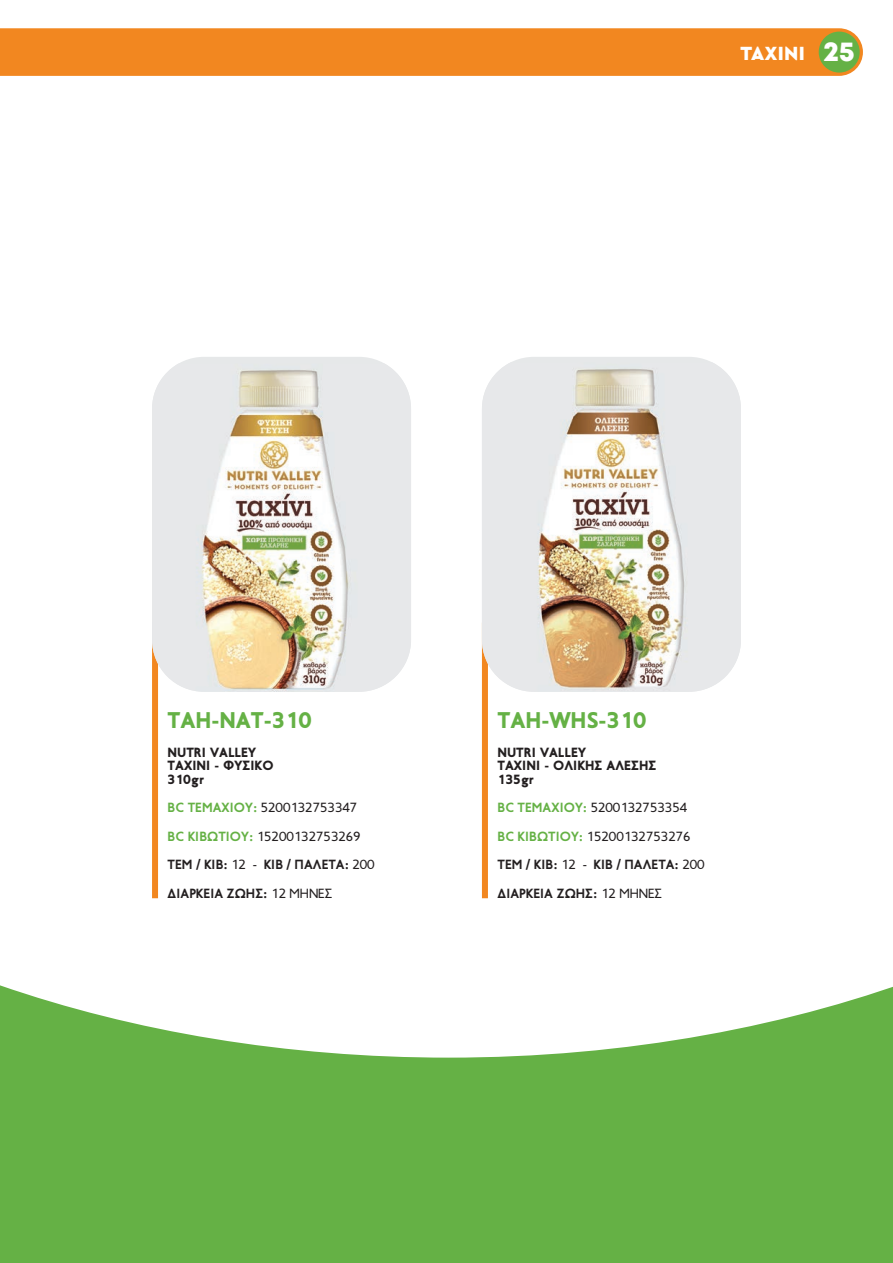
<style>
.page{position:relative;width:893px;height:1263px;background:#fff}
.page>*{position:absolute;margin:0;border:0;box-sizing:border-box;transform-origin:0 0}
.t1{font:27.6px "Mont Heavy DEMO";color:#fff}
.t2{font:900 22.95px "PF Transport";color:#65b145}
.t3{font:900 19.95px "Cera GR";letter-spacing:.02em;color:#fff}
.t4{font:13.5px "PF Transport";color:#231f20}
.t5{font:700 13.5px "PF Transport";color:#231f20}
.t6{font:900 13.5px "PF Transport";color:#231f20}
.s1{font-weight:700;color:#65b145}
.s2{font-weight:400}
</style>
<div class="page">
<div style="left:152px;top:622px;width:6px;height:276px;background:#f28720"></div>
<div style="left:482px;top:622px;width:6px;height:276px;background:#f28720"></div>
<div style="left:0;top:28px;width:863px;height:48px;background:#f28720"></div>
<div style="left:819px;top:32px;width:41px;height:41px;background:#65b145;border-radius:50%"></div>
<img style="left:152px;top:364px;width:259px;height:328px">
<svg style="left:0;top:985px;width:893px;height:278px;fill:#65b145"></svg>
<img style="left:482px;top:362px;width:259px;height:330px">
<p class="t3" style="left:741px;top:42px;width:66px">TAXINI</p>
<p class="t1" style="left:824px;top:36px;width:33px">25</p>
<p class="t2" style="left:168px;top:707px;width:146px">TAH-NAT-310</p>
<p class="t6" style="left:168px;top:744px;width:90px">NUTRI VALLEY</p>
<p class="t6" style="left:168px;top:758px;width:107px">TAXINI - ΦΥΣΙΚΟ</p>
<p class="t6" style="left:168px;top:771px;width:38px">310gr</p>
<p class="t4" style="left:168px;top:800px;width:191px"><span class="s1">ΒC ΤΕΜΑΧΙΟΥ:</span> 5200132753347</p>
<p class="t4" style="left:168px;top:828px;width:195px"><span class="s1">ΒC ΚΙΒΩΤΙΟΥ:</span> 15200132753269</p>
<p class="t5" style="left:168px;top:857px;width:209px">ΤΕΜ / ΚΙΒ: <span class="s2">12 -</span> ΚΙΒ / ΠΑΛΕΤΑ: <span class="s2">200</span></p>
<p class="t5" style="left:168px;top:885px;width:166px">ΔΙΑΡΚΕΙΑ ΖΩΗΣ: <span class="s2">12 ΜΗΝΕΣ</span></p>
<p class="t2" style="left:498px;top:707px;width:151px">TAH-WHS-310</p>
<p class="t6" style="left:498px;top:744px;width:90px">NUTRI VALLEY</p>
<p class="t6" style="left:498px;top:758px;width:160px">TAXINI - ΟΛΙΚΗΣ ΑΛΕΣΗΣ</p>
<p class="t6" style="left:498px;top:771px;width:38px">135gr</p>
<p class="t4" style="left:498px;top:800px;width:191px"><span class="s1">ΒC ΤΕΜΑΧΙΟΥ:</span> 5200132753354</p>
<p class="t4" style="left:498px;top:828px;width:195px"><span class="s1">ΒC ΚΙΒΩΤΙΟΥ:</span> 15200132753276</p>
<p class="t5" style="left:498px;top:857px;width:209px">ΤΕΜ / ΚΙΒ: <span class="s2">12 -</span> ΚΙΒ / ΠΑΛΕΤΑ: <span class="s2">200</span></p>
<p class="t5" style="left:498px;top:885px;width:166px">ΔΙΑΡΚΕΙΑ ΖΩΗΣ: <span class="s2">12 ΜΗΝΕΣ</span></p>
</div>
